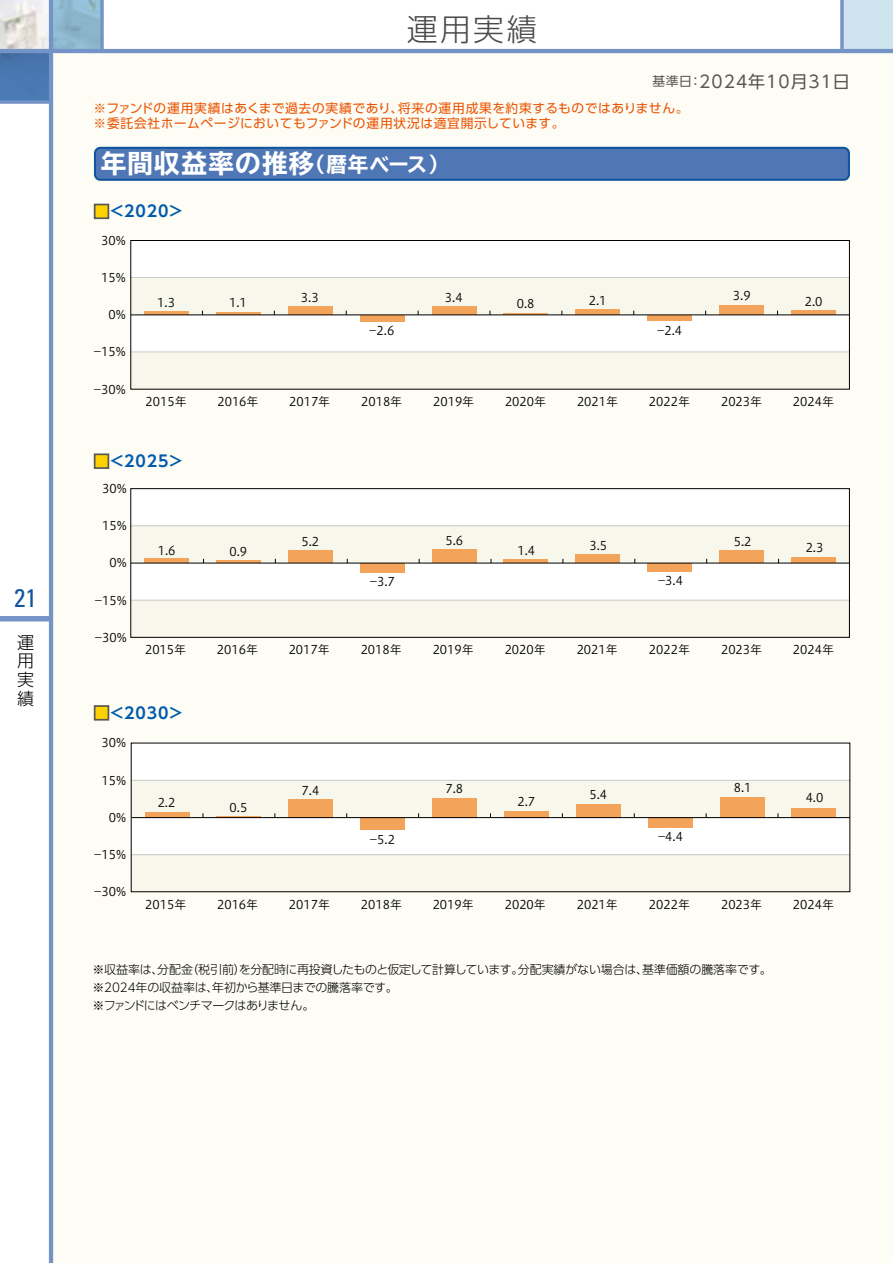
<style>
.page{position:relative;width:893px;height:1263px;background:#fff}
.page>*{position:absolute;margin:0;border:0;box-sizing:border-box;transform-origin:0 0}
.t1{font:300 30.75px "UD Shin Go Pro";color:#4c4948}
.t2{font:700 expanded 25.5px "TBUD Go Std";letter-spacing:.05em;color:#fff}
.t3{font:condensed 25.5px "Univers";color:#11559e}
.t4{font:16.95px "UD Shin Go Pro";letter-spacing:.06em;color:#595757}
.t5{font:300 16.95px/18.8px "UD Shin Go Pro";color:#000;text-align:justify}
.t6{font:700 15.75px "UD Shin Go Pro De";letter-spacing:.06em;color:#005bac}
.t7{font:12.75px/14.9px "UD Shin Go Pro";letter-spacing:.045em;color:#ea5504}
.t8{font:12px "Hiragino UD Sans Std W3";color:#000}
.t9{font:300 12px/18px "UD Shin Go Pro";letter-spacing:-.03em;color:#000}
.s1{font-size:12.75px}
.s2{font-size:20.4px}
.s3{font-family:"UD Shin Go Pro";font-weight:300;font-size:15.9px;color:#fdd000}
</style>
<div class="page">
<img style="left:0;top:0;width:49px;height:49px">
<svg style="left:53px;top:0;width:47px;height:49px;background:#8db7ce"></svg>
<div style="left:0;top:51px;width:51px;height:51px;background:#4a77b0"></div>
<div style="left:51px;top:51px;width:842px;height:1212px;background:#fdfcf5"></div>
<div style="left:842px;top:0;width:51px;height:51px;background:#d0e4f0"></div>
<svg style="left:840px;top:0;width:4px;height:49px"></svg>
<div style="left:0;top:616px;width:51px;height:5px;background:#7493c6"></div>
<hr style="left:49px;top:0;width:4px;height:1263px;background:#7493c6">
<hr style="left:0;top:49px;width:893px;height:4px;background:#7493c6">
<svg style="left:0;top:100px;width:49px;height:4px"></svg>
<svg style="left:100px;top:0;width:4px;height:49px"></svg>
<div style="left:131px;top:743px;width:719px;height:149px;background:#fff"></div>
<div style="left:131px;top:780px;width:719px;height:37px;background:#f8f7eb"></div>
<div style="left:131px;top:489px;width:718px;height:148px;background:#fff"></div>
<div style="left:131px;top:526px;width:719px;height:37px;background:#f8f7eb"></div>
<div style="left:131px;top:240px;width:718px;height:149px;background:#fff"></div>
<div style="left:131px;top:277px;width:718px;height:38px;background:#f8f7eb"></div>
<div style="left:131px;top:352px;width:718px;height:37px;background:#f8f7eb"></div>
<div style="left:131px;top:600px;width:719px;height:37px;background:#f8f7eb"></div>
<div style="left:131px;top:855px;width:719px;height:37px;background:#f8f7eb"></div>
<hr style="left:131px;top:780px;width:719px;height:1px;background:#c9caca">
<hr style="left:131px;top:854px;width:719px;height:1px;background:#c9caca">
<div style="left:791px;top:808px;width:45px;height:9px;background:#f4a45a"></div>
<div style="left:720px;top:797px;width:44px;height:20px;background:#f4a45a"></div>
<div style="left:648px;top:817px;width:44px;height:11px;background:#f4a45a"></div>
<div style="left:576px;top:804px;width:45px;height:13px;background:#f4a45a"></div>
<div style="left:504px;top:811px;width:45px;height:6px;background:#f4a45a"></div>
<div style="left:432px;top:798px;width:45px;height:19px;background:#f4a45a"></div>
<div style="left:360px;top:817px;width:45px;height:13px;background:#f4a45a"></div>
<div style="left:289px;top:799px;width:44px;height:18px;background:#f4a45a"></div>
<hr style="left:217px;top:816px;width:44px;height:1px;background:#f4a45a">
<div style="left:145px;top:812px;width:44px;height:5px;background:#f4a45a"></div>
<hr style="left:131px;top:525px;width:719px;height:1px;background:#c9caca">
<hr style="left:131px;top:600px;width:719px;height:1px;background:#c9caca">
<div style="left:791px;top:557px;width:45px;height:6px;background:#f4a45a"></div>
<div style="left:719px;top:550px;width:45px;height:13px;background:#f4a45a"></div>
<div style="left:647px;top:563px;width:45px;height:9px;background:#f4a45a"></div>
<div style="left:576px;top:554px;width:44px;height:9px;background:#f4a45a"></div>
<svg style="left:504px;top:559px;width:44px;height:4px"></svg>
<div style="left:432px;top:549px;width:45px;height:14px;background:#f4a45a"></div>
<div style="left:360px;top:563px;width:45px;height:9px;background:#f4a45a"></div>
<div style="left:288px;top:550px;width:45px;height:13px;background:#f4a45a"></div>
<hr style="left:216px;top:561px;width:45px;height:2px;background:#f4a45a">
<svg style="left:144px;top:559px;width:45px;height:4px"></svg>
<hr style="left:131px;top:277px;width:718px;height:1px;background:#c9caca">
<div style="left:791px;top:310px;width:45px;height:5px;background:#f4a45a"></div>
<div style="left:719px;top:305px;width:45px;height:10px;background:#f4a45a"></div>
<div style="left:647px;top:315px;width:45px;height:6px;background:#f4a45a"></div>
<div style="left:576px;top:309px;width:44px;height:6px;background:#f4a45a"></div>
<hr style="left:504px;top:313px;width:44px;height:2px;background:#f4a45a">
<div style="left:432px;top:306px;width:45px;height:9px;background:#f4a45a"></div>
<div style="left:360px;top:315px;width:45px;height:6px;background:#f4a45a"></div>
<div style="left:288px;top:307px;width:45px;height:8px;background:#f4a45a"></div>
<hr style="left:216px;top:312px;width:45px;height:3px;background:#f4a45a">
<hr style="left:144px;top:312px;width:45px;height:3px;background:#f4a45a">
<svg style="left:94px;top:147px;width:756px;height:34px;background:#4873b2"></svg>
<div style="left:94px;top:204px;width:15px;height:15px;border:2px solid #595757"></div>
<div style="left:94px;top:453px;width:15px;height:16px;border:2px solid #595757"></div>
<div style="left:94px;top:705px;width:15px;height:16px;border:2px solid #595757"></div>
<hr style="left:131px;top:352px;width:718px;height:1px;background:#c9caca">
<hr style="left:131px;top:315px;width:718px;height:1px;background:#000">
<hr style="left:131px;top:563px;width:719px;height:1px;background:#000">
<hr style="left:131px;top:817px;width:719px;height:1px;background:#000">
<div style="left:131px;top:488px;width:719px;height:149px;border:1px solid #000"></div>
<div style="left:131px;top:240px;width:719px;height:149px;border:1px solid #000"></div>
<h2 class="t3" style="left:14px;top:582px;width:24px">21</h2>
<h3 class="t5" style="left:17px;top:632px;width:18px">運用実績</h3>
<h1 class="t1" style="left:407px;top:4px;width:132px">運用実績</h1>
<h3 class="t4" style="left:652px;top:68px;width:199px"><span class="s1">基準日：</span>2024年10月31日</h3>
<p class="t7" style="left:94px;top:101px;width:597px">※ファンドの運用実績はあくまで過去の実績であり、将来の運用成果を約束するものではありません。※委託会社ホームページにおいてもファンドの運用状況は適宜開示しています。</p>
<h2 class="t2" style="left:101px;top:150px;width:349px">年間収益率の推移<span class="s2">（暦年ベース）</span></h2>
<h3 class="t6" style="left:94px;top:199px;width:92px"><span class="s3">■</span>＜2020＞</h3>
<p class="t8" style="left:101px;top:231px;width:26px">30%</p>
<p class="t8" style="left:101px;top:268px;width:26px">15%</p>
<p class="t8" style="left:108px;top:306px;width:19px">0%</p>
<p class="t8" style="left:94px;top:343px;width:34px">-15%</p>
<p class="t8" style="left:94px;top:380px;width:34px">-30%</p>
<p class="t8" style="left:157px;top:294px;width:19px">1.3</p>
<p class="t8" style="left:229px;top:294px;width:19px">1.1</p>
<p class="t8" style="left:301px;top:289px;width:19px">3.3</p>
<p class="t8" style="left:369px;top:322px;width:27px">-2.6</p>
<p class="t8" style="left:445px;top:288px;width:19px">3.4</p>
<p class="t8" style="left:517px;top:295px;width:19px">0.8</p>
<p class="t8" style="left:589px;top:291px;width:19px">2.1</p>
<p class="t8" style="left:145px;top:392px;width:43px">2015年</p>
<p class="t8" style="left:217px;top:392px;width:43px">2016年</p>
<p class="t8" style="left:289px;top:392px;width:43px">2017年</p>
<p class="t8" style="left:361px;top:392px;width:43px">2018年</p>
<p class="t8" style="left:433px;top:392px;width:43px">2019年</p>
<p class="t8" style="left:505px;top:392px;width:43px">2020年</p>
<p class="t8" style="left:577px;top:392px;width:43px">2021年</p>
<h3 class="t6" style="left:94px;top:448px;width:92px"><span class="s3">■</span>＜2025＞</h3>
<p class="t8" style="left:102px;top:479px;width:26px">30%</p>
<p class="t8" style="left:102px;top:516px;width:26px">15%</p>
<p class="t8" style="left:109px;top:554px;width:19px">0%</p>
<p class="t8" style="left:95px;top:591px;width:34px">-15%</p>
<p class="t8" style="left:95px;top:628px;width:34px">-30%</p>
<p class="t8" style="left:158px;top:541px;width:19px">1.6</p>
<p class="t8" style="left:229px;top:543px;width:19px">0.9</p>
<p class="t8" style="left:301px;top:532px;width:19px">5.2</p>
<p class="t8" style="left:370px;top:572px;width:27px">-3.7</p>
<p class="t8" style="left:445px;top:531px;width:19px">5.6</p>
<p class="t8" style="left:517px;top:541px;width:19px">1.4</p>
<p class="t8" style="left:589px;top:536px;width:19px">3.5</p>
<p class="t8" style="left:145px;top:641px;width:43px">2015年</p>
<p class="t8" style="left:217px;top:641px;width:43px">2016年</p>
<p class="t8" style="left:289px;top:641px;width:43px">2017年</p>
<p class="t8" style="left:361px;top:641px;width:43px">2018年</p>
<p class="t8" style="left:433px;top:641px;width:43px">2019年</p>
<p class="t8" style="left:505px;top:641px;width:43px">2020年</p>
<p class="t8" style="left:577px;top:641px;width:43px">2021年</p>
<h3 class="t6" style="left:94px;top:700px;width:92px"><span class="s3">■</span>＜2030＞</h3>
<p class="t8" style="left:102px;top:734px;width:26px">30%</p>
<p class="t8" style="left:102px;top:771px;width:26px">15%</p>
<p class="t8" style="left:109px;top:808px;width:19px">0%</p>
<p class="t8" style="left:94px;top:845px;width:34px">-15%</p>
<p class="t8" style="left:94px;top:883px;width:34px">-30%</p>
<p class="t8" style="left:158px;top:794px;width:19px">2.2</p>
<p class="t8" style="left:230px;top:798px;width:19px">0.5</p>
<p class="t8" style="left:302px;top:781px;width:19px">7.4</p>
<p class="t8" style="left:370px;top:831px;width:27px">-5.2</p>
<p class="t8" style="left:445px;top:779px;width:19px">7.8</p>
<p class="t8" style="left:517px;top:792px;width:19px">2.7</p>
<p class="t8" style="left:589px;top:785px;width:19px">5.4</p>
<p class="t8" style="left:145px;top:895px;width:43px">2015年</p>
<p class="t8" style="left:217px;top:895px;width:43px">2016年</p>
<p class="t8" style="left:289px;top:895px;width:43px">2017年</p>
<p class="t8" style="left:361px;top:895px;width:43px">2018年</p>
<p class="t8" style="left:433px;top:895px;width:43px">2019年</p>
<p class="t8" style="left:505px;top:895px;width:43px">2020年</p>
<p class="t8" style="left:577px;top:895px;width:43px">2021年</p>
<p class="t8" style="left:657px;top:321px;width:27px">-2.4</p>
<p class="t8" style="left:649px;top:392px;width:43px">2022年</p>
<p class="t8" style="left:658px;top:571px;width:27px">-3.4</p>
<p class="t8" style="left:649px;top:641px;width:43px">2022年</p>
<p class="t8" style="left:658px;top:828px;width:27px">-4.4</p>
<p class="t8" style="left:649px;top:895px;width:43px">2022年</p>
<p class="t8" style="left:733px;top:287px;width:19px">3.9</p>
<p class="t8" style="left:721px;top:392px;width:43px">2023年</p>
<p class="t8" style="left:734px;top:532px;width:19px">5.2</p>
<p class="t8" style="left:721px;top:640px;width:43px">2023年</p>
<p class="t8" style="left:734px;top:778px;width:19px">8.1</p>
<p class="t8" style="left:721px;top:895px;width:43px">2023年</p>
<p class="t9" style="left:92px;top:960px;width:681px">※収益率は、分配金（税引前）を分配時に再投資したものと仮定して計算しています。分配実績がない場合は、基準価額の騰落率です。※2024年の収益率は、年初から基準日までの騰落率です。<br>※ファンドにはベンチマークはありません。</p>
<p class="t8" style="left:805px;top:292px;width:19px">2.0</p>
<p class="t8" style="left:793px;top:392px;width:43px">2024年</p>
<p class="t8" style="left:806px;top:539px;width:19px">2.3</p>
<p class="t8" style="left:793px;top:641px;width:43px">2024年</p>
<p class="t8" style="left:806px;top:789px;width:19px">4.0</p>
<p class="t8" style="left:793px;top:895px;width:43px">2024年</p>
</div>
